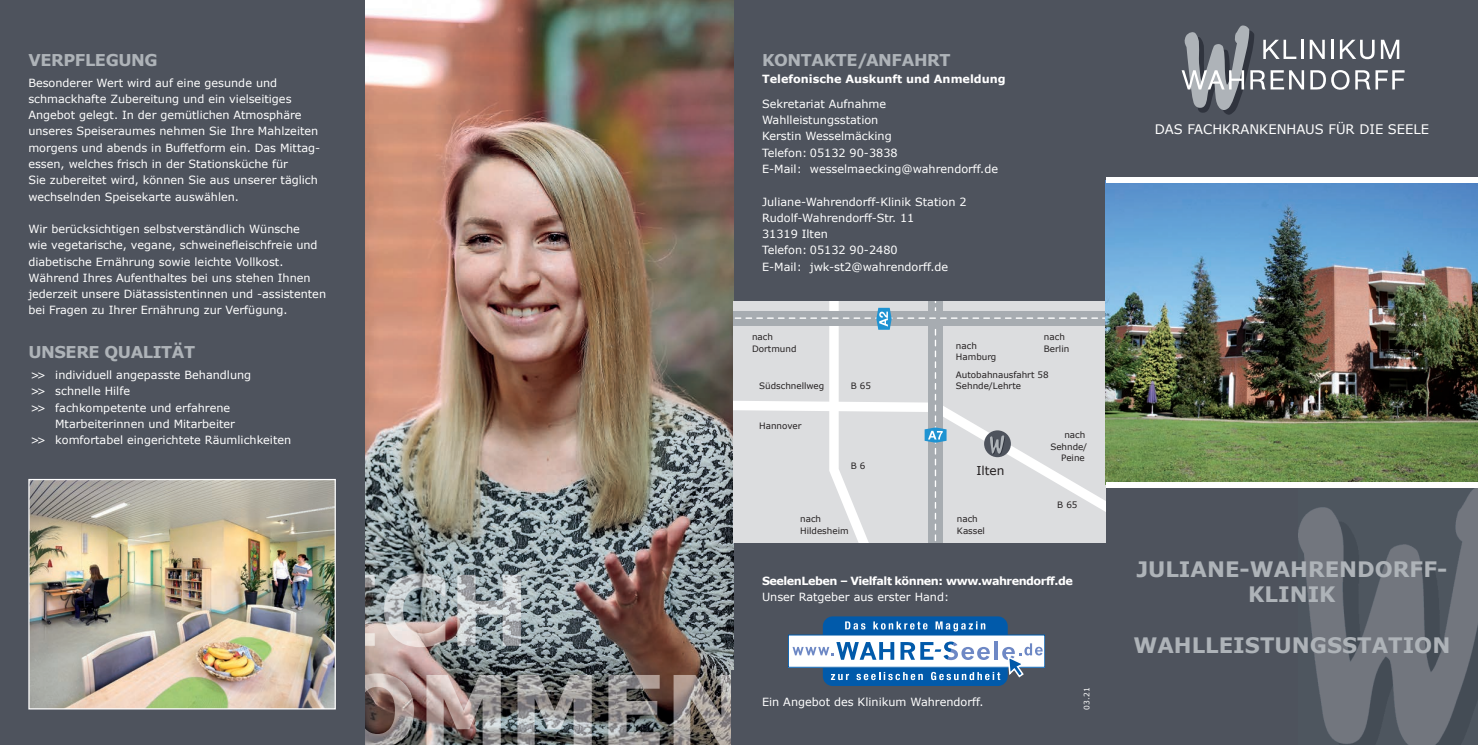
<style>
.page{position:relative;width:1478px;height:745px;background:#fff}
.page>*{position:absolute;margin:0;border:0;box-sizing:border-box;transform-origin:0 0}
.t1{font:700 21.25px/25.5px "Verdana";color:#aeb3b8;text-align:center}
.t2{font:700 16.25px "Verdana";letter-spacing:-.025em;color:#aeb3b8}
.t3{font:13.12px "Verdana";color:#fff}
.t4{font:12.12px "Verdana";color:#231f20}
.t5{font:11.25px/16.2px "Verdana";color:#fff}
.t6{font:700 11.25px "Verdana";letter-spacing:-.04em;color:#fff}
.t7{font:700 11.25px "Verdana";color:#fff}
.t8{font:8.75px/11.4px "Verdana";color:#231f20}
.t9{font:7.5px "Verdana";color:#fff}
</style>
<div class="page">
<img style="left:365px;top:0;width:368px;height:673px">
<img style="left:365px;top:573px;width:156px;height:73px">
<img style="left:365px;top:673px;width:366px;height:71px">
<div style="left:733px;top:0;width:745px;height:744px;background:#4e535d"></div>
<svg style="left:733px;top:301px;width:373px;height:241px;background:#d7d9db"></svg>
<svg style="left:1181px;top:25px;width:223px;height:90px"></svg>
<img style="left:1298px;top:487px;width:180px;height:257px">
<img style="left:1106px;top:182px;width:372px;height:300px">
<div style="left:1106px;top:177px;width:372px;height:5px;background:#fff"></div>
<div style="left:1106px;top:482px;width:372px;height:5px;background:#fff"></div>
<div style="left:0;top:0;width:365px;height:744px;background:#4e535d"></div>
<img style="left:30px;top:480px;width:304px;height:227px">
<div style="left:28px;top:478px;width:308px;height:231px;border:1px solid #fff"></div>
<div style="left:731px;top:670px;width:26px;height:74px;background:#4e535d"></div>
<div style="left:823px;top:616px;width:184px;height:69px;background:#015aaa;border-radius:10px"></div>
<div style="left:788px;top:634px;width:256px;height:32px;background:#fff"></div>
<div style="left:788px;top:634px;width:256px;height:33px;border:1px solid #015aaa"></div>
<svg style="left:845px;top:621px;width:20px;height:8px"></svg>
<svg style="left:873px;top:621px;width:54px;height:8px"></svg>
<svg style="left:935px;top:621px;width:50px;height:10px"></svg>
<svg style="left:792px;top:641px;width:250px;height:38px"></svg>
<h2 class="t2" style="left:28px;top:49px;width:131px">VERPFLEGUNG</h2>
<p class="t5" style="left:28px;top:74px;width:293px">Besonderer Wert wird auf eine gesunde und schmackhafte Zubereitung und ein vielseitiges Angebot gelegt. In der gemütlichen Atmosphäre unseres Speiseraumes nehmen Sie Ihre Mahlzeiten morgens und abends in Buffetform ein. Das Mittag&shy;essen, welches frisch in der Stationsküche für<br>Sie zubereitet wird, können Sie aus unserer täglich wechselnden Speisekarte auswählen.</p>
<p class="t5" style="left:28px;top:220px;width:299px">Wir berücksichtigen selbstverständlich Wünsche<br>wie vegetarische, vegane, schweinefleischfreie und diabetische Ernährung sowie leichte Vollkost.<br>Während Ihres Aufenthaltes bei uns stehen Ihnen jederzeit unsere Diätassistentinnen und -assistenten bei Fragen zu Ihrer Ernährung zur Verfügung.</p>
<h2 class="t2" style="left:28px;top:341px;width:168px">UNSERE QUALITÄT</h2>
<p class="t5" style="left:30px;top:366px;width:222px">&gt;&gt; individuell angepasste Behandlung &gt;&gt; schnelle Hilfe<br>&gt;&gt; fachkompetente und erfahrene</p>
<p class="t5" style="left:30px;top:415px;width:262px;text-indent:25px">Mtarbeiterinnen und Mitarbeiter<br>&gt;&gt; komfortabel eingerichtete Räumlichkeiten</p>
<h2 class="t2" style="left:762px;top:49px;width:190px">KONTAKTE/ANFAHRT</h2>
<p class="t7" style="left:762px;top:72px;width:245px">Telefonische Auskunft und Anmeldung</p>
<p class="t5" style="left:762px;top:95px;width:237px">Sekretariat Aufnahme<br>Wahlleistungsstation<br>Kerstin Wesselmäcking<br>Telefon: 05132 90-3838<br>E-Mail: wesselmaecking@wahrendorff.de</p>
<p class="t5" style="left:762px;top:193px;width:206px">Juliane-Wahrendorff-Klinik Station 2<br>Rudolf-Wahrendorff-Str. 11<br>31319 Ilten<br>Telefon: 05132 90-2480<br>E-Mail: jwk-st2@wahrendorff.de</p>
<p class="t8" style="left:752px;top:331px;width:46px">nach<br>Dortmund</p>
<p class="t8" style="left:1044px;top:331px;width:27px">nach<br>Berlin</p>
<p class="t8" style="left:956px;top:339px;width:42px">nach<br>Hamburg</p>
<p class="t8" style="left:759px;top:380px;width:66px">Südschnellweg</p>
<p class="t8" style="left:759px;top:419px;width:44px">Hannover</p>
<p class="t8" style="left:956px;top:368px;width:94px">Autobahnausfahrt 58</p>
<p class="t8" style="left:850px;top:380px;width:22px">B 65</p>
<p class="t8" style="left:956px;top:380px;width:67px">Sehnde/Lehrte</p>
<p class="t8" style="left:850px;top:459px;width:16px">B 6</p>
<p class="t4" style="left:976px;top:462px;width:30px">Ilten</p>
<p class="t8" style="left:1050px;top:429px;width:38px;text-align:right">nach<br>Sehnde/<br>Peine</p>
<p class="t8" style="left:1057px;top:498px;width:22px">B 65</p>
<p class="t8" style="left:800px;top:513px;width:50px">nach<br>Hildesheim</p>
<p class="t8" style="left:957px;top:513px;width:30px">nach<br>Kassel</p>
<p class="t6" style="left:762px;top:573px;width:312px">SeelenLeben – Vielfalt können: www.wahrendorff.de</p>
<p class="t5" style="left:762px;top:588px;width:189px">Unser Ratgeber aus erster Hand:</p>
<p class="t5" style="left:762px;top:693px;width:223px">Ein Angebot des Klinikum Wahrendorff.</p>
<p class="t9" style="left:1082px;top:709px;width:23px;rotate:-90deg">03.21</p>
<p class="t3" style="left:1154px;top:121px;width:276px">DAS FACHKRANKENHAUS FÜR DIE SEELE</p>
<h1 class="t1" style="left:1136px;top:555px;width:312px">JULIANE-WAHRENDORFF-<br>KLINIK</h1>
<h1 class="t1" style="left:1133px;top:631px;width:318px">WAHLLEISTUNGSSTATION</h1>
</div>
